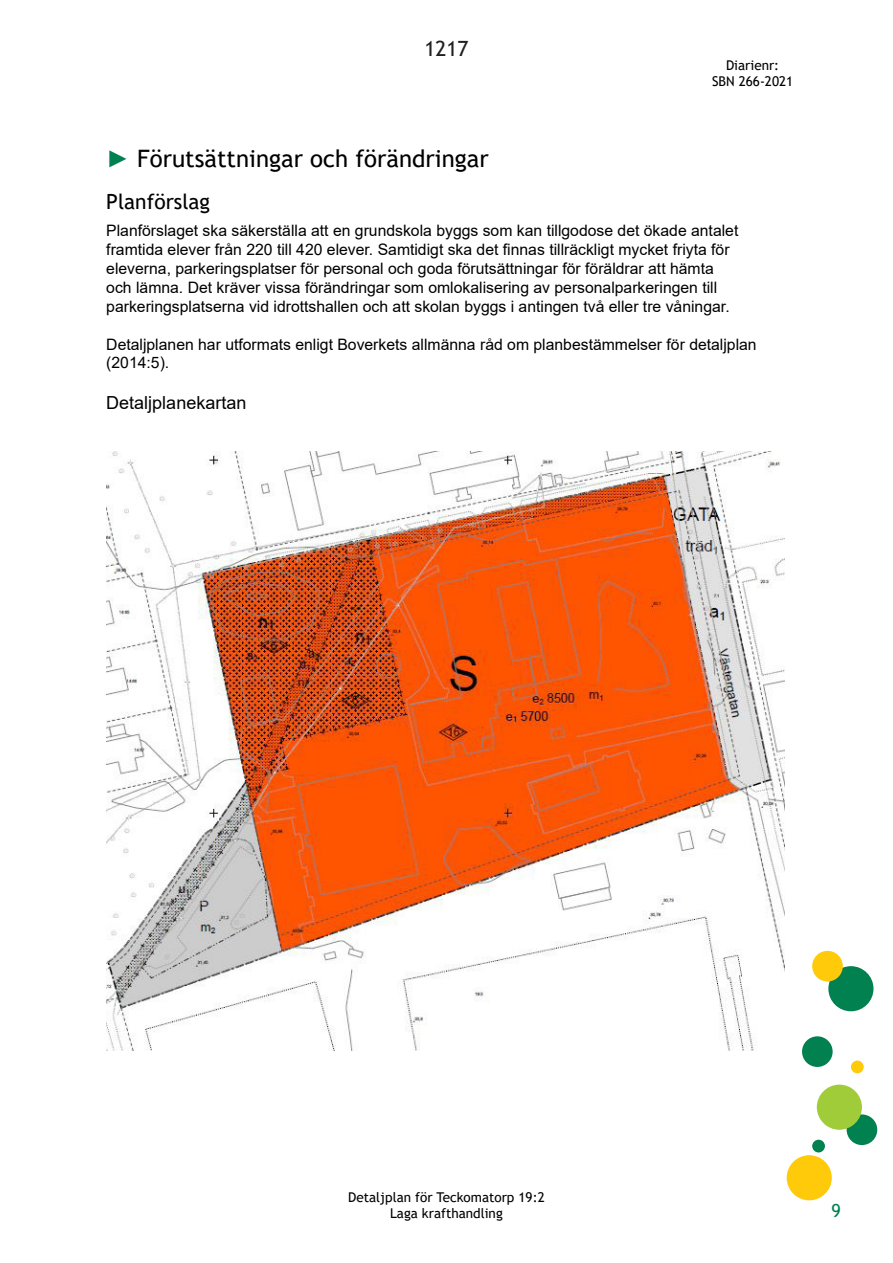
<style>
.page{position:relative;width:893px;height:1263px;background:#fff}
.page>*{position:absolute;margin:0;border:0;box-sizing:border-box;transform-origin:0 0}
.t1{font:24px "Trebuchet MS";color:#000002}
._2__Underrubrik{font:21px "Trebuchet MS";color:#000002}
.t2{font:21px "Trebuchet MS";color:#231f20}
.Brödtext{font:18px "Arial";color:#000002}
.t3{font:18px "Trebuchet MS";color:#00814f}
.Brödtext-2{font:15.75px/18.9px "Arial";color:#000002}
.t4{font:13.5px/16.2px "Trebuchet MS";color:#000002;text-align:center}
.t5{font:13.5px/16.2px "Trebuchet MS";color:#000;text-align:center}
.s1{font-family:"Arial";color:#00814f}
</style>
<div class="page">
<div style="left:847px;top:1114px;width:30px;height:31px;background:#00814f;border-radius:50%"></div>
<div style="left:812px;top:1140px;width:13px;height:12px;background:#00814f;border-radius:50%"></div>
<div style="left:787px;top:1155px;width:45px;height:45px;background:#feca0a;border-radius:50%"></div>
<div style="left:851px;top:1060px;width:13px;height:13px;background:#feca0a;border-radius:50%"></div>
<div style="left:828px;top:966px;width:45px;height:45px;background:#00814f;border-radius:50%"></div>
<div style="left:802px;top:1036px;width:31px;height:31px;background:#00814f;border-radius:50%"></div>
<div style="left:812px;top:951px;width:31px;height:30px;background:#feca0a;border-radius:50%"></div>
<div style="left:817px;top:1084px;width:45px;height:46px;background:#a1cc3a;border-radius:50%"></div>
<img style="left:106px;top:451px;width:678px;height:600px">
<h2 class="t2" style="left:424px;top:35px;width:46px">1217</h2>
<p class="t5" style="left:712px;top:57px;width:83px">Diarienr:<br>SBN 266-2021</p>
<p class="t1" style="left:106px;top:143px;width:384px"><span class="s1">►</span> Förutsättningar och förändringar</p>
<p class="_2__Underrubrik" style="left:106px;top:188px;width:105px">Planförslag</p>
<p class="Brödtext-2" style="left:106px;top:221px;width:634px">Planförslaget ska säkerställa att en grundskola byggs som kan tillgodose det ökade antalet framtida elever från 220 till 420 elever. Samtidigt ska det finnas tillräckligt mycket friyta för eleverna, parkeringsplatser för personal och goda förutsättningar för föräldrar att hämta och lämna. Det kräver vissa förändringar som omlokalisering av personalparkeringen till parkeringsplatserna vid idrottshallen och att skolan byggs i antingen två eller tre våningar.</p>
<p class="Brödtext-2" style="left:106px;top:334px;width:652px">Detaljplanen har utformats enligt Boverkets allmänna råd om planbestämmelser för detaljplan (2014:5).</p>
<p class="Brödtext" style="left:106px;top:390px;width:142px">Detaljplanekartan</p>
<p class="t4" style="left:348px;top:1189px;width:198px">Detaljplan för Teckomatorp 19:2<br>Laga krafthandling</p>
<p class="t3" style="left:831px;top:1199px;width:11px">9</p>
</div>
